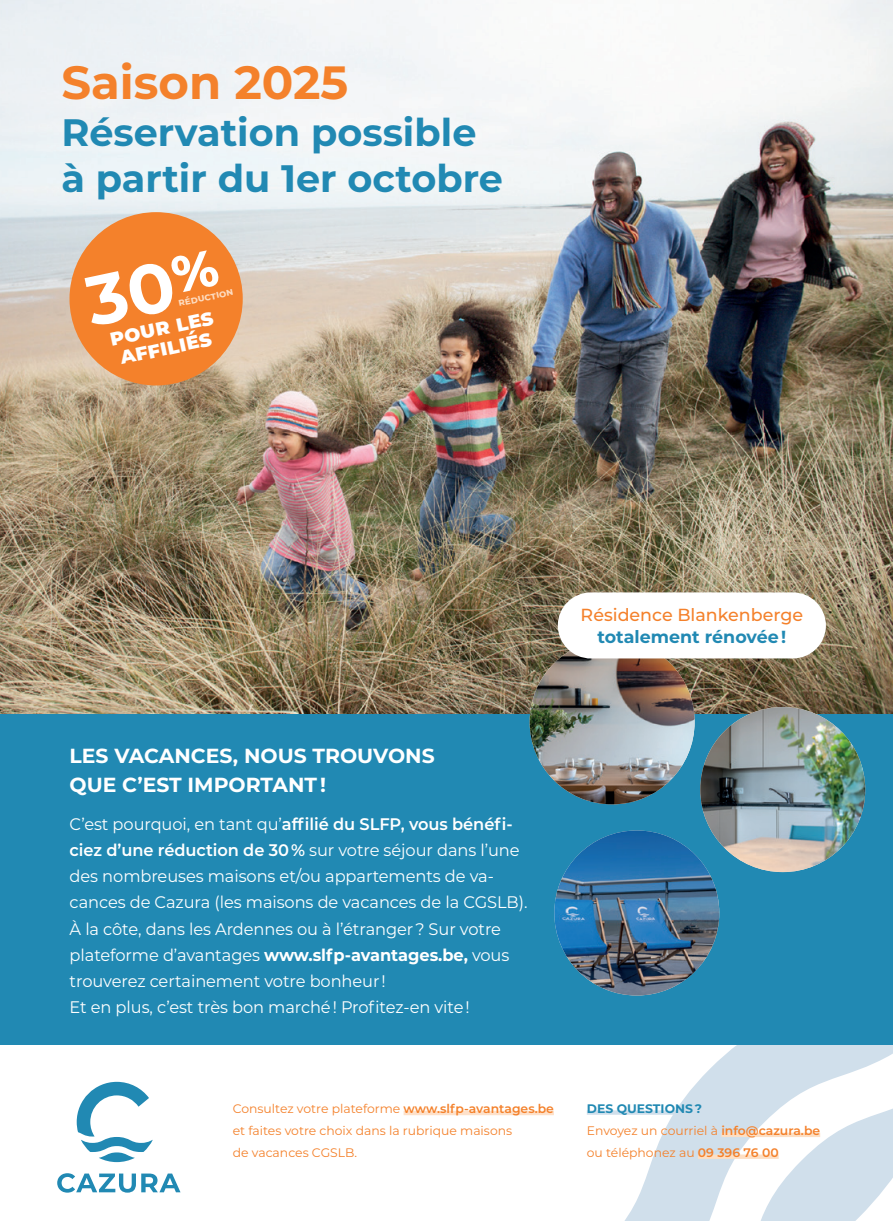
<style>
.page{position:relative;width:893px;height:1221px;background:#fff}
.page>*{position:absolute;margin:0;border:0;box-sizing:border-box;transform-origin:0 0}
.t1{font:700 46.5px "Montserrat";color:#f4812b}
.t2{font:700 38.25px/46.5px "Montserrat";color:#2189b3}
.t3{font:800 22.5px/20.4px "Montserrat";color:#fff}
.t4{font:700 20.4px/29.1px "Montserrat";color:#fff}
.t5{font:500 17.4px "Montserrat";color:#f4812b}
.t6{font:700 17.4px "Montserrat";color:#2189b3}
.t7{font:16.8px/26.2px "Montserrat";letter-spacing:-.005em;color:#fff}
.t8{font:12.3px/22px "Montserrat";color:#f4812b}
.t9{font:700 10.2px "Montserrat";color:#fddbbf}
.s1{font-weight:600}
.s2{font-weight:700}
.s3{font-weight:700;color:#2189b3}
</style>
<div class="page">
<svg style="left:513px;top:1044px;width:380px;height:176px"></svg>
<img style="left:0;top:0;width:893px;height:714px">
<div style="left:0;top:714px;width:893px;height:330px;background:#2189b3"></div>
<svg style="left:57px;top:1173px;width:123px;height:19px"></svg>
<svg style="left:77px;top:1081px;width:76px;height:80px"></svg>
<svg style="left:587px;top:1110px;width:115px;height:4px"></svg>
<svg style="left:721px;top:1132px;width:5px;height:4px"></svg>
<svg style="left:698px;top:1154px;width:28px;height:4px"></svg>
<img style="left:530px;top:639px;width:165px;height:165px;border-radius:82px">
<div style="left:69px;top:212px;width:174px;height:173px;background:#f4812b;border-radius:50%"></div>
<div style="left:558px;top:592px;width:268px;height:66px;background:#fff;border-radius:33px"></div>
<img style="left:700px;top:707px;width:165px;height:165px;border-radius:82px">
<img style="left:554px;top:830px;width:165px;height:165px;border-radius:82px">
<div style="left:404px;top:1110px;width:150px;height:5px;background:#fee1ca"></div>
<svg style="left:726px;top:1085px;width:167px;height:136px"></svg>
<h1 class="t1" style="left:61px;top:49px;width:288px">Saison 2025</h1>
<h2 class="t2" style="left:61px;top:107px;width:443px">Réservation possible à partir du 1er octobre</h2>
<p class="t9" style="left:177px;top:296px;width:57px;rotate:-12deg">r éduction</p>
<h3 class="t3" style="left:107px;top:327px;width:107px;rotate:-12deg">pour les affiliés</h3>
<p class="t5" style="left:581px;top:602px;width:224px">Résidence Blankenberge</p>
<p class="t6" style="left:597px;top:624px;width:190px">totalement rénovée !</p>
<p class="t4" style="left:70px;top:739px;width:367px">LES VACANCES, NOUS TROUVONS<br>QUE C’EST IMPORTANT !</p>
<p class="t7" style="left:70px;top:810px;width:459px">C’est pourquoi, en tant qu’<span class="s1">affilié du SLFP, vous bénéfi&shy;ciez d’une réduction de 30 %</span> sur votre séjour dans l’une des nombreuses maisons et/ou appartements de va&shy;cances de Cazura (les maisons de vacances de la CGSLB).<br>À la côte, dans les Ardennes ou à l’étranger ? Sur votre plateforme d’avantages <span class="s2">www.slfp-avantages.be,</span> vous trouverez certainement votre bonheur !<br>Et en plus, c’est très bon marché ! Profitez-en vite !</p>
<p class="t8" style="left:233px;top:1097px;width:323px">Consultez votre plateforme <span class="s1">www.slfp-avantages.be </span>et faites votre choix dans la rubrique maisons<br>de vacances CGSLB.</p>
<p class="t8" style="left:587px;top:1096px;width:235px"><span class="s3">DES QUESTIONS ?<br></span>Envoyez un courriel à <span class="s1">info@cazura.be </span>ou téléphonez au <span class="s1">09 396 76 00</span></p>
</div>
